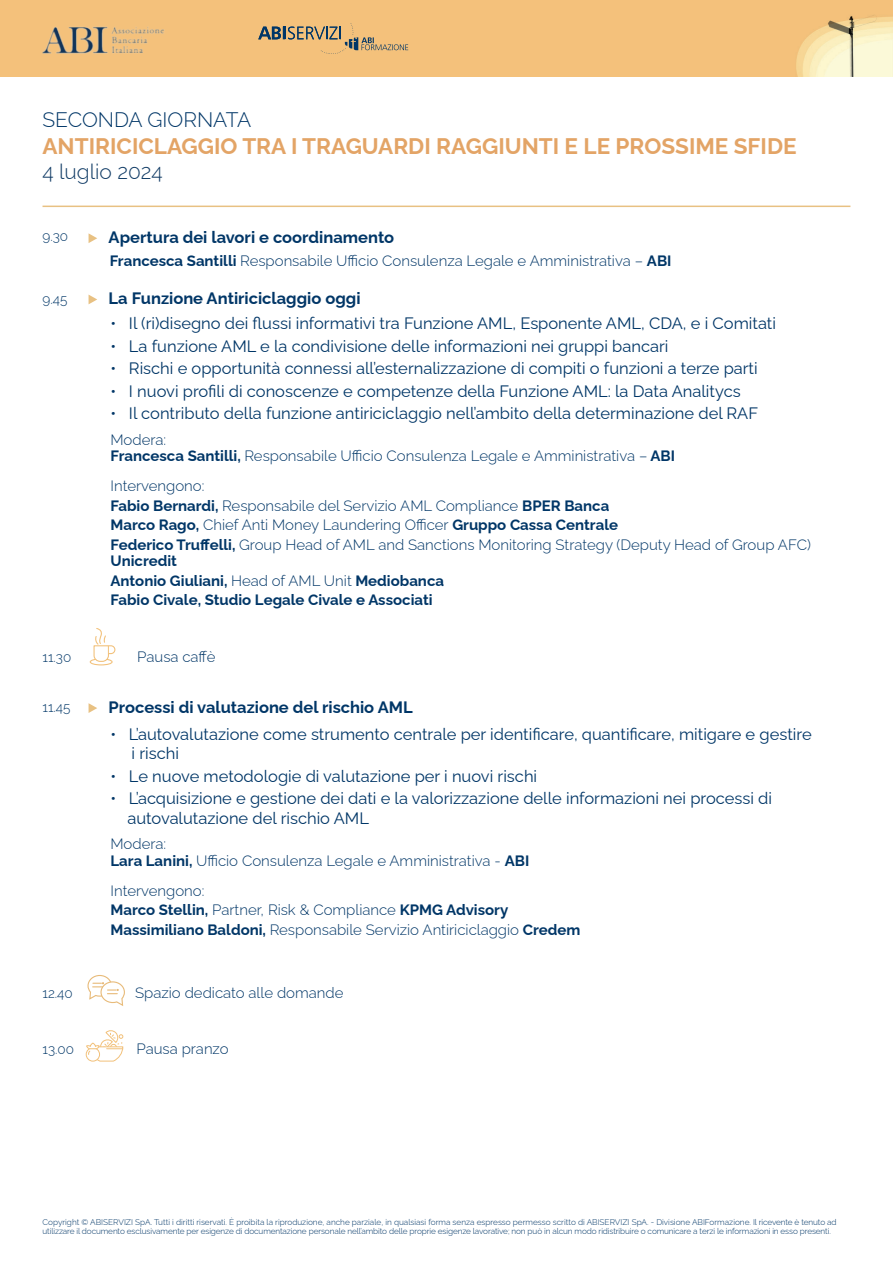
<style>
.page{position:relative;width:893px;height:1263px;background:#fff}
.page>*{position:absolute;margin:0;border:0;box-sizing:border-box;transform-origin:0 0}
.t1{font:700 22.5px "Raleway";color:#e3a466}
.t2{font:300 21px "Raleway";color:#003667}
.t3{font:300 21px "Raleway";color:#103b65}
.t4{font:16.5px/19.5px "Raleway";color:#003667}
.t5{font:700 16.5px "Raleway";color:#003667}
.t6{font:300 15px/19.5px "Raleway";color:#003667}
.t7{font:700 15px/19.5px "Raleway";color:#003667}
.t8{font:300 13.5px "Raleway";color:#003667}
.t9{font:300 8.25px/9px "Raleway";letter-spacing:-.01em;color:#003667}
.s1{font-weight:700}
.s2{font-weight:300}
</style>
<div class="page">
<img style="left:0;top:0;width:893px;height:77px">
<svg style="left:258px;top:23px;width:150px;height:31px"></svg>
<img style="left:43px;top:26px;width:123px;height:29px">
<svg style="left:89px;top:233px;width:8px;height:10px"></svg>
<svg style="left:89px;top:295px;width:8px;height:9px"></svg>
<svg style="left:89px;top:703px;width:8px;height:10px"></svg>
<hr style="left:43px;top:206px;width:807px;height:1px;background:#e8c183">
<div style="left:90px;top:658px;width:23px;height:7px;border:1px solid #f2c17b;border-radius:50%"></div>
<svg style="left:93px;top:628px;width:23px;height:34px"></svg>
<svg style="left:86px;top:1030px;width:38px;height:32px"></svg>
<svg style="left:87px;top:975px;width:38px;height:31px"></svg>
<p class="t2" style="left:43px;top:103px;width:210px">SECONDA GIORNATA</p>
<h1 class="t1" style="left:43px;top:128px;width:756px">ANTIRICICLAGGIO TRA I TRAGUARDI RAGGIUNTI E LE PROSSIME SFIDE</h1>
<p class="t3" style="left:43px;top:155px;width:122px">4 luglio 2024</p>
<p class="t8" style="left:43px;top:226px;width:27px">9.30</p>
<p class="t8" style="left:43px;top:288px;width:26px">9.45</p>
<p class="t5" style="left:109px;top:224px;width:287px">Apertura dei lavori e coordinamento</p>
<p class="t6" style="left:110px;top:249px;width:563px"><span class="s1">Francesca Santilli</span> Responsabile Ufficio Consulenza Legale e Amministrativa – <span class="s1">ABI</span></p>
<p class="t5" style="left:109px;top:285px;width:253px">La Funzione Antiriciclaggio oggi</p>
<p class="t4" style="left:111px;top:312px;width:667px">• Il (ri)disegno dei flussi informativi tra Funzione AML, Esponente AML, CDA, e i Comitati</p>
<p class="t4" style="left:111px;top:334px;width:559px">• La funzione AML e la condivisione delle informazioni nei gruppi bancari</p>
<p class="t4" style="left:111px;top:357px;width:649px">• Rischi e opportunità connessi all’esternalizzazione di compiti o funzioni a terze parti</p>
<p class="t4" style="left:111px;top:379px;width:632px">• I nuovi profili di conoscenze e competenze della Funzione AML: la Data Analitycs</p>
<p class="t4" style="left:111px;top:402px;width:649px">• Il contributo della funzione antiriciclaggio nell’ambito della determinazione del RAF</p>
<p class="t6" style="left:111px;top:429px;width:566px;line-height:16.5px">Modera:<br><span class="s1">Francesca Santilli,</span> Responsabile Ufficio Consulenza Legale e Amministrativa – <span class="s1">ABI</span></p>
<p class="t6" style="left:111px;top:474px;width:702px">Intervengono:<br><span class="s1">Fabio Bernardi,</span> Responsabile del Servizio AML Compliance <span class="s1">BPER Banca<br>Marco Rago,</span> Chief Anti Money Laundering Officer <span class="s1">Gruppo Cassa Centrale<br>Federico Truffelli,</span> Group Head of AML and Sanctions Monitoring Strategy (Deputy Head of Group AFC)</p>
<p class="t7" style="left:111px;top:549px;width:335px">Unicredit<br>Antonio Giuliani, <span class="s2">Head of AML Unit</span> Mediobanca<br>Fabio Civale, Studio Legale Civale e Associati</p>
<p class="t8" style="left:43px;top:647px;width:30px">11.30</p>
<p class="t6" style="left:137px;top:646px;width:80px">Pausa caffè</p>
<p class="t8" style="left:43px;top:697px;width:29px">11.45</p>
<p class="t5" style="left:109px;top:694px;width:306px">Processi di valutazione del rischio AML</p>
<p class="t4" style="left:132px;top:722px;width:682px;text-indent:-21px">• L’autovalutazione come strumento centrale per identificare, quantificare, mitigare e gestire i rischi</p>
<p class="t4" style="left:111px;top:764px;width:428px">• Le nuove metodologie di valutazione per i nuovi rischi</p>
<p class="t4" style="left:127px;top:787px;width:646px;text-indent:-17px">• L’acquisizione e gestione dei dati e la valorizzazione delle informazioni nei processi di autovalutazione del rischio AML</p>
<p class="t6" style="left:111px;top:834px;width:420px;line-height:16.5px">Modera:<br><span class="s1">Lara Lanini,</span> Ufficio Consulenza Legale e Amministrativa - <span class="s1">ABI</span></p>
<p class="t6" style="left:111px;top:879px;width:471px">Intervengono:<br><span class="s1">Marco Stellin,</span> Partner, Risk &amp; Compliance <span class="s1">KPMG Advisory<br>Massimiliano Baldoni,</span> Responsabile Servizio Antiriciclaggio <span class="s1">Credem</span></p>
<p class="t8" style="left:43px;top:982px;width:32px">12.40</p>
<p class="t6" style="left:135px;top:981px;width:210px">Spazio dedicato alle domande</p>
<p class="t8" style="left:43px;top:1038px;width:33px">13.00</p>
<p class="t6" style="left:137px;top:1037px;width:94px">Pausa pranzo</p>
<p class="t9" style="left:43px;top:1216px;width:796px">Copyright © ABISERVIZI SpA. Tutti i diritti riservati. È proibita la riproduzione, anche parziale, in qualsiasi forma senza espresso permesso scritto di ABISERVIZI SpA. - Divisione ABIFormazione. Il ricevente è tenuto ad utilizzare il documento esclusivamente per esigenze di documentazione personale nell’ambito delle proprie esigenze lavorative; non può in alcun modo ridistribuire o comunicare a terzi le informazioni in esso presenti.</p>
</div>
